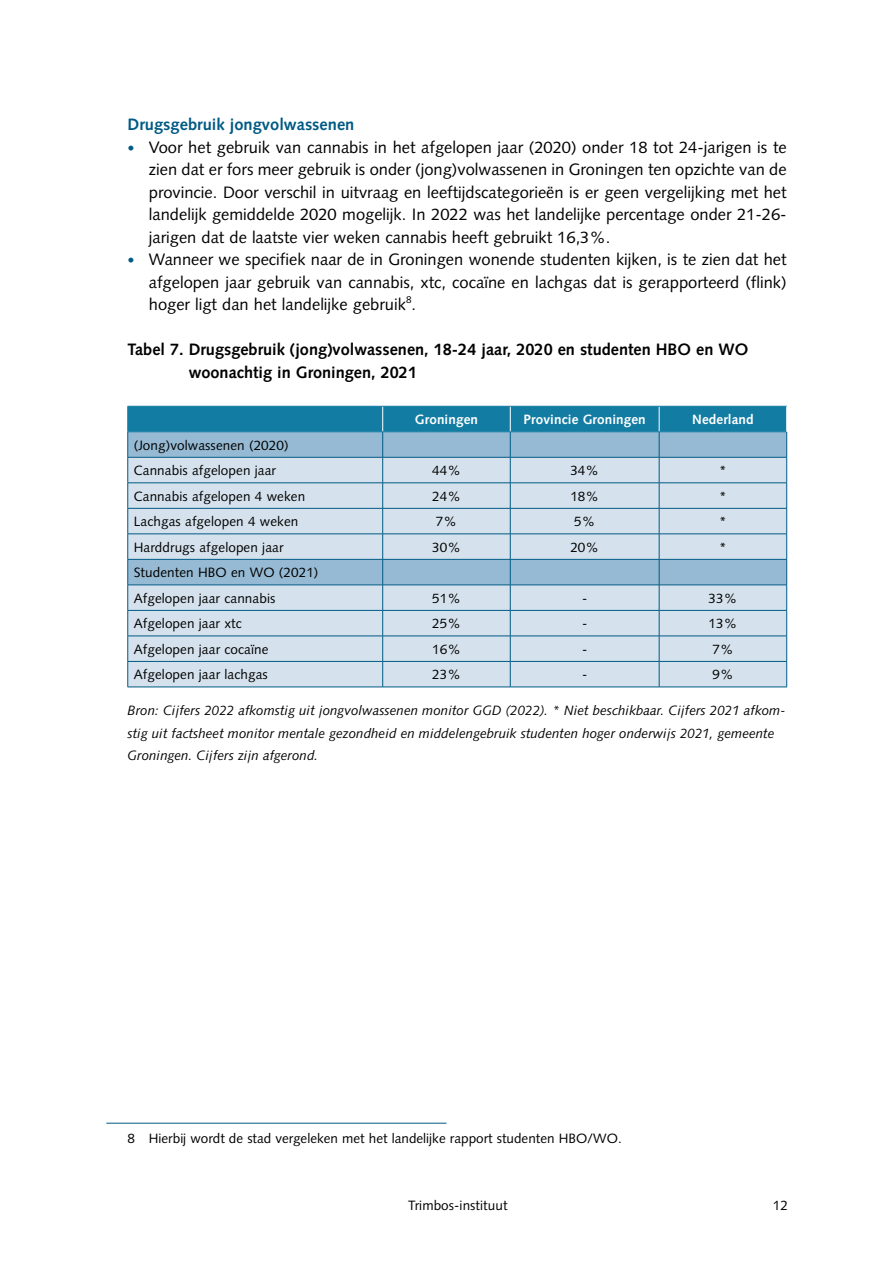
<style>
.page{position:relative;width:893px;height:1263px;background:#fff}
.page>*{position:absolute;margin:0;border:0;box-sizing:border-box;transform-origin:0 0}
.t1{font:16.5px/22.5px "Syntax LT Std";color:#000;text-align:justify}
.t2{font:700 16.5px/22.5px "Syntax LT Std";color:#000}
.t3{font:700 16.5px "Syntax LT Std";color:#005a84}
.t4{font:13.5px/25.5px "Syntax LT Std";letter-spacing:.005em;color:#000}
.t5{font:italic 13.5px/22.5px "Syntax LT Std";color:#000}
.t6{font:700 13.5px "Syntax LT Std";letter-spacing:.005em;color:#fff}
.t7{font:9.9px "Syntax LT Std";color:#000}
.s1{font-size:14.25px;color:#005a84}
</style>
<div class="page">
<hr style="left:128px;top:687px;width:255px;height:1px;background:#005a84">
<hr style="left:383px;top:687px;width:127px;height:1px;background:#005a84">
<hr style="left:510px;top:687px;width:149px;height:1px;background:#005a84">
<hr style="left:659px;top:687px;width:128px;height:1px;background:#005a84">
<svg style="left:127px;top:406px;width:660px;height:281px;background:#afccdd"></svg>
<hr style="left:106px;top:1123px;width:340px;height:1px;background:#005a84">
<p class="t3" style="left:128px;top:115px;width:228px">Drugsgebruik jongvolwassenen</p>
<p class="t1" style="left:149px;top:136px;width:639px;text-indent:-21px"><span class="s1">•</span> Voor het gebruik van cannabis in het afgelopen jaar (2020) onder 18 tot 24-jarigen is te zien dat er fors meer gebruik is onder (jong)volwassenen in Groningen ten opzichte van de provincie. Door verschil in uitvraag en leeftijdscategorieën is er geen vergelijking met het landelijk gemiddelde 2020 mogelijk. In 2022 was het landelijke percentage onder 21-26- jarigen dat de laatste vier weken cannabis heeft gebruikt 16,3%.</p>
<p class="t1" style="left:149px;top:248px;width:639px;text-indent:-21px"><span class="s1">•</span> Wanneer we specifiek naar de in Groningen wonende studenten kijken, is te zien dat het afgelopen jaar gebruik van cannabis, xtc, cocaïne en lachgas dat is gerapporteerd (flink) hoger ligt dan het landelijke gebruik .</p>
<p class="t7" style="left:406px;top:293px;width:7px">8</p>
<p class="t2" style="left:189px;top:338px;width:561px;text-indent:-61px">Tabel 7. Drugsgebruik (jong)volwassenen, 18-24 jaar, 2020 en studenten HBO en WO woonachtig in Groningen, 2021</p>
<p class="t6" style="left:415px;top:412px;width:65px">Groningen</p>
<p class="t6" style="left:524px;top:412px;width:124px">Provincie Groningen</p>
<p class="t6" style="left:692px;top:412px;width:63px">Nederland</p>
<p class="t4" style="left:134px;top:432px;width:156px">(Jong)volwassenen (2020)<br>Cannabis afgelopen jaar</p>
<p class="t4" style="left:432px;top:458px;width:30px">44%</p>
<p class="t4" style="left:570px;top:458px;width:30px">34%</p>
<p class="t4" style="left:719px;top:458px;width:9px">*</p>
<p class="t4" style="left:134px;top:483px;width:173px">Cannabis afgelopen 4 weken</p>
<p class="t4" style="left:432px;top:483px;width:30px">24%</p>
<p class="t4" style="left:570px;top:483px;width:30px">18%</p>
<p class="t4" style="left:719px;top:483px;width:9px">*</p>
<p class="t4" style="left:134px;top:509px;width:166px">Lachgas afgelopen 4 weken</p>
<p class="t4" style="left:436px;top:509px;width:23px">7%</p>
<p class="t4" style="left:574px;top:509px;width:23px">5%</p>
<p class="t4" style="left:719px;top:509px;width:9px">*</p>
<p class="t4" style="left:134px;top:534px;width:151px">Harddrugs afgelopen jaar</p>
<p class="t4" style="left:432px;top:534px;width:30px">30%</p>
<p class="t4" style="left:570px;top:534px;width:30px">20%</p>
<p class="t4" style="left:719px;top:534px;width:9px">*</p>
<p class="t4" style="left:134px;top:560px;width:186px">Studenten HBO en WO (2021)<br>Afgelopen jaar cannabis</p>
<p class="t4" style="left:432px;top:585px;width:30px">51%</p>
<p class="t4" style="left:582px;top:585px;width:7px">-</p>
<p class="t4" style="left:709px;top:585px;width:30px">33%</p>
<p class="t4" style="left:134px;top:611px;width:110px">Afgelopen jaar xtc</p>
<p class="t4" style="left:432px;top:611px;width:30px">25%</p>
<p class="t4" style="left:582px;top:611px;width:7px">-</p>
<p class="t4" style="left:709px;top:611px;width:30px">13%</p>
<p class="t4" style="left:134px;top:636px;width:136px">Afgelopen jaar cocaïne</p>
<p class="t4" style="left:432px;top:636px;width:30px">16%</p>
<p class="t4" style="left:582px;top:636px;width:7px">-</p>
<p class="t4" style="left:712px;top:636px;width:23px">7%</p>
<p class="t4" style="left:134px;top:662px;width:136px">Afgelopen jaar lachgas</p>
<p class="t4" style="left:432px;top:662px;width:30px">23%</p>
<p class="t4" style="left:582px;top:662px;width:7px">-</p>
<p class="t4" style="left:712px;top:662px;width:23px">9%</p>
<p class="t5" style="left:128px;top:699px;width:659px">Bron: Cijfers 2022 afkomstig uit jongvolwassenen monitor GGD (2022). * Niet beschikbaar. Cijfers 2021 afkom&shy;stig uit factsheet monitor mentale gezondheid en middelengebruik studenten hoger onderwijs 2021, gemeente<br>Groningen. Cijfers zijn afgerond.</p>
<p class="t4" style="left:128px;top:1125px;width:496px">8 Hierbij wordt de stad vergeleken met het landelijke rapport studenten HBO/WO.</p>
<p class="t4" style="left:408px;top:1193px;width:101px">Trimbos-instituut</p>
<p class="t4" style="left:773px;top:1193px;width:17px">12</p>
</div>
